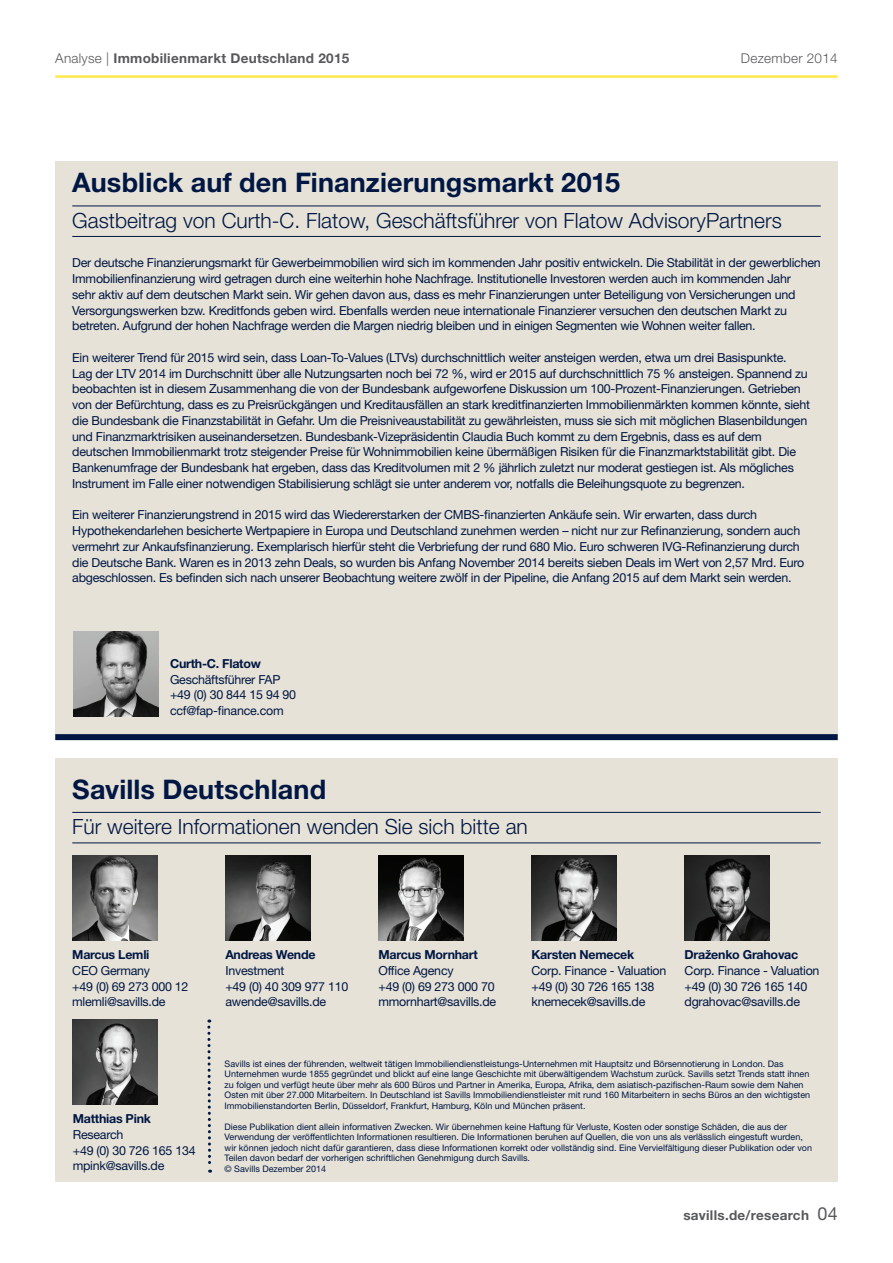
<style>
.page{position:relative;width:893px;height:1263px;background:#fff}
.page>*{position:absolute;margin:0;border:0;box-sizing:border-box;transform-origin:0 0}
.t1{font:700 27px "Helvetica Neue LT Std";letter-spacing:.005em;color:#001643}
.t2{font:300 21px "Helvetica Neue LT Std";color:#001643}
.t3{font:700 13.5px "Helvetica Neue LT Std";letter-spacing:.02em;color:#57585a}
.t4{font:300 13.5px "Helvetica Neue LT Std";letter-spacing:.02em;color:#57585a}
.t5{font:12.45px/15.8px "Helvetica Neue LT Std";letter-spacing:-.02em;color:#001643}
.t6{font:700 12.45px "Helvetica Neue LT Std";letter-spacing:-.02em;color:#001643}
.t7{font:9px/10.5px "Helvetica Neue LT Std";color:#001643}
.s1{font-weight:300}
.s2{font-weight:400;font-size:18px}
</style>
<div class="page">
<hr style="left:55px;top:75px;width:783px;height:3px;background:#ffe94d">
<div style="left:55px;top:758px;width:783px;height:424px;background:#e6e2d7"></div>
<hr style="left:72px;top:812px;width:749px;height:1px;background:#001643">
<hr style="left:72px;top:842px;width:749px;height:1px;background:#001643">
<svg style="left:207px;top:1019px;width:5px;height:153px"></svg>
<img style="left:225px;top:856px;width:85px;height:85px">
<img style="left:73px;top:856px;width:84px;height:85px">
<img style="left:378px;top:856px;width:85px;height:85px">
<img style="left:531px;top:856px;width:86px;height:85px">
<img style="left:685px;top:856px;width:85px;height:85px">
<img style="left:73px;top:1019px;width:85px;height:85px">
<div style="left:55px;top:162px;width:783px;height:578px;background:#e6e2d7"></div>
<hr style="left:72px;top:206px;width:749px;height:1px;background:#001643">
<hr style="left:72px;top:236px;width:749px;height:1px;background:#001643">
<div style="left:55px;top:734px;width:783px;height:6px;background:#001643"></div>
<img style="left:74px;top:631px;width:85px;height:85px">
<p class="t3" style="left:55px;top:50px;width:295px"><span class="s1">Analyse |</span> Immobilienmarkt Deutschland 2015</p>
<p class="t4" style="left:741px;top:50px;width:98px">Dezember 2014</p>
<h1 class="t1" style="left:72px;top:166px;width:549px">Ausblick auf den Finanzierungsmarkt 2015</h1>
<h2 class="t2" style="left:72px;top:207px;width:711px">Gastbeitrag von Curth-C. Flatow, Geschäftsführer von Flatow AdvisoryPartners</h2>
<p class="t5" style="left:72px;top:255px;width:750px">Der deutsche Finanzierungsmarkt für Gewerbeimmobilien wird sich im kommenden Jahr positiv entwickeln. Die Stabilität in der gewerblichen Immobilienfinanzierung wird getragen durch eine weiterhin hohe Nachfrage. Institutionelle Investoren werden auch im kommenden Jahr<br>sehr aktiv auf dem deutschen Markt sein. Wir gehen davon aus, dass es mehr Finanzierungen unter Beteiligung von Versicherungen und Versorgungswerken bzw. Kreditfonds geben wird. Ebenfalls werden neue internationale Finanzierer versuchen den deutschen Markt zu betreten. Aufgrund der hohen Nachfrage werden die Margen niedrig bleiben und in einigen Segmenten wie Wohnen weiter fallen.</p>
<p class="t5" style="left:72px;top:349px;width:739px">Ein weiterer Trend für 2015 wird sein, dass Loan-To-Values (LTVs) durchschnittlich weiter ansteigen werden, etwa um drei Basispunkte.<br>Lag der LTV 2014 im Durchschnitt über alle Nutzungsarten noch bei 72 %, wird er 2015 auf durchschnittlich 75 % ansteigen. Spannend zu beobachten ist in diesem Zusammenhang die von der Bundesbank aufgeworfene Diskussion um 100-Prozent-Finanzierungen. Getrieben von der Befürchtung, dass es zu Preisrückgängen und Kreditausfällen an stark kreditfinanzierten Immobilienmärkten kommen könnte, sieht die Bundesbank die Finanzstabilität in Gefahr. Um die Preisniveaustabilität zu gewährleisten, muss sie sich mit möglichen Blasenbildungen und Finanzmarktrisiken auseinandersetzen. Bundesbank-Vizepräsidentin Claudia Buch kommt zu dem Ergebnis, dass es auf dem deutschen Immobilienmarkt trotz steigender Preise für Wohnimmobilien keine übermäßigen Risiken für die Finanzmarktstabilität gibt. Die Bankenumfrage der Bundesbank hat ergeben, dass das Kreditvolumen mit 2 % jährlich zuletzt nur moderat gestiegen ist. Als mögliches Instrument im Falle einer notwendigen Stabilisierung schlägt sie unter anderem vor, notfalls die Beleihungsquote zu begrenzen.</p>
<p class="t5" style="left:72px;top:507px;width:733px">Ein weiterer Finanzierungstrend in 2015 wird das Wiedererstarken der CMBS-finanzierten Ankäufe sein. Wir erwarten, dass durch Hypothekendarlehen besicherte Wertpapiere in Europa und Deutschland zunehmen werden – nicht nur zur Refinanzierung, sondern auch vermehrt zur Ankaufsfinanzierung. Exemplarisch hierfür steht die Verbriefung der rund 680 Mio. Euro schweren IVG-Refinanzierung durch die Deutsche Bank. Waren es in 2013 zehn Deals, so wurden bis Anfang November 2014 bereits sieben Deals im Wert von 2,57 Mrd. Euro abgeschlossen. Es befinden sich nach unserer Beobachtung weitere zwölf in der Pipeline, die Anfang 2015 auf dem Markt sein werden.</p>
<p class="t6" style="left:170px;top:656px;width:92px">Curth-C. Flatow</p>
<p class="t5" style="left:170px;top:671px;width:128px">Geschäftsführer FAP +49 (0) 30 844 15 94 90 ccf@fap-finance.com</p>
<h1 class="t1" style="left:72px;top:772px;width:255px">Savills Deutschland</h1>
<h2 class="t2" style="left:72px;top:814px;width:457px">Für weitere Informationen wenden Sie sich bitte an</h2>
<p class="t6" style="left:72px;top:947px;width:79px">Marcus Lemli</p>
<p class="t5" style="left:72px;top:962px;width:118px">CEO Germany<br>+49 (0) 69 273 000 12 mlemli@savills.de</p>
<p class="t6" style="left:225px;top:947px;width:92px">Andreas Wende</p>
<p class="t5" style="left:225px;top:962px;width:124px">Investment<br>+49 (0) 40 309 977 110 awende@savills.de</p>
<p class="t6" style="left:378px;top:947px;width:101px">Marcus Mornhart</p>
<p class="t5" style="left:378px;top:962px;width:119px">Office Agency<br>+49 (0) 69 273 000 70 mmornhart@savills.de</p>
<p class="t6" style="left:531px;top:947px;width:104px">Karsten Nemecek</p>
<p class="t5" style="left:531px;top:962px;width:136px">Corp. Finance - Valuation +49 (0) 30 726 165 138 knemecek@savills.de</p>
<p class="t6" style="left:685px;top:947px;width:115px">Draženko Grahovac</p>
<p class="t5" style="left:685px;top:962px;width:136px">Corp. Finance - Valuation +49 (0) 30 726 165 140 dgrahovac@savills.de</p>
<p class="t6" style="left:73px;top:1111px;width:80px">Matthias Pink</p>
<p class="t5" style="left:73px;top:1126px;width:124px">Research<br>+49 (0) 30 726 165 134 mpink@savills.de</p>
<p class="t7" style="left:225px;top:1058px;width:587px">Savills ist eines der führenden, weltweit tätigen Immobiliendienstleistungs-Unternehmen mit Hauptsitz und Börsennotierung in London. Das Unternehmen wurde 1855 gegründet und blickt auf eine lange Geschichte mit überwältigendem Wachstum zurück. Savills setzt Trends statt ihnen zu folgen und verfügt heute über mehr als 600 Büros und Partner in Amerika, Europa, Afrika, dem asiatisch-pazifischen-Raum sowie dem Nahen Osten mit über 27.000 Mitarbeitern. In Deutschland ist Savills Immobiliendienstleister mit rund 160 Mitarbeitern in sechs Büros an den wichtigsten Immobilienstandorten Berlin, Düsseldorf, Frankfurt, Hamburg, Köln und München präsent.</p>
<p class="t7" style="left:225px;top:1121px;width:589px">Diese Publikation dient allein informativen Zwecken. Wir übernehmen keine Haftung für Verluste, Kosten oder sonstige Schäden, die aus der Verwendung der veröffentlichten Informationen resultieren. Die Informationen beruhen auf Quellen, die von uns als verlässlich eingestuft wurden, wir können jedoch nicht dafür garantieren, dass diese Informationen korrekt oder vollständig sind. Eine Vervielfältigung dieser Publikation oder von Teilen davon bedarf der vorherigen schriftlichen Genehmigung durch Savills.<br>© Savills Dezember 2014</p>
<p class="t3" style="left:683px;top:1207px;width:156px">savills.de/research <span class="s2">04</span></p>
</div>
